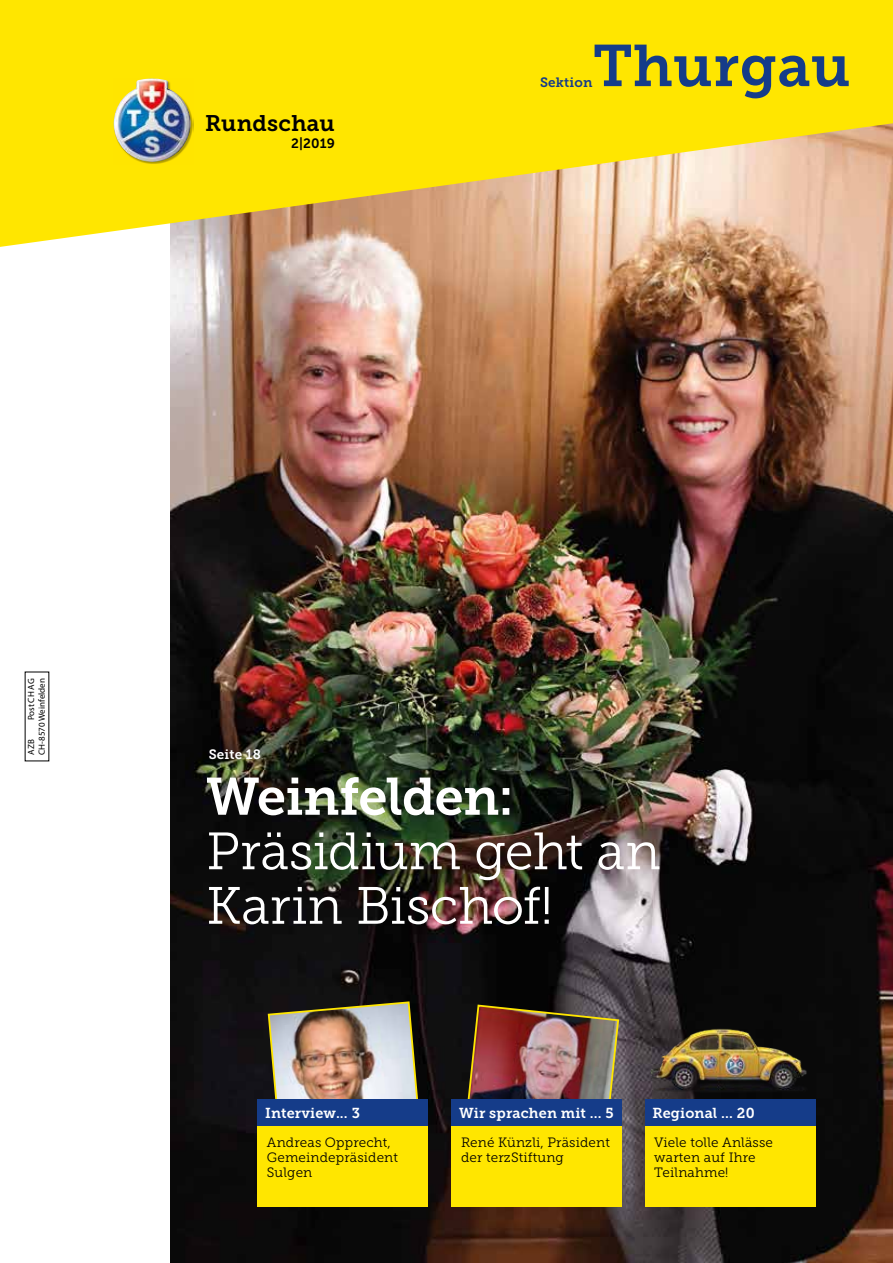
<style>
.page{position:relative;width:893px;height:1263px;background:#fff}
.page>*{position:absolute;margin:0;border:0;box-sizing:border-box;transform-origin:0 0}
.t1{font:58.5px "Museo Slab 700";letter-spacing:.01em;color:#153c89}
.t2{font:52.35px/54.4px "Museo Slab 300";letter-spacing:-.005em;color:#fff}
.t3{font:52.35px "Museo Slab 700";letter-spacing:-.015em;color:#fff}
.t4{font:22.5px "Museo Slab 700";letter-spacing:.01em;color:#000}
.t5{font:14.4px "Museo Slab 700";letter-spacing:.01em;color:#fff}
.t6{font:13.5px/15px "Museo Slab 300";letter-spacing:.01em;color:#000}
.t7{font:13.5px "Museo Slab 700";letter-spacing:.01em;color:#153c89}
.t8{font:13.5px "Museo Slab 700";letter-spacing:.01em;color:#fff}
.t9{font:13.5px "Museo Sans 700";color:#000}
.t10{font:9px/10.8px "Myriad Pro";color:#000}
</style>
<div class="page">
<img style="left:170px;top:247px;width:723px;height:1016px">
<svg style="left:0;top:0;width:893px;height:247px;background:#f7db2a"></svg>
<div style="left:111px;top:74px;width:85px;height:92px;background:#ffe600"></div>
<img style="left:141px;top:114px;width:53px;height:50px">
<img style="left:114px;top:78px;width:77px;height:84px">
<div style="left:645px;top:1119px;width:170px;height:88px;background:#ffe600"></div>
<div style="left:645px;top:1099px;width:170px;height:27px;background:#153c89"></div>
<img style="left:650px;top:1023px;width:161px;height:76px">
<img style="left:267px;top:1000px;width:152px;height:99px">
<div style="left:258px;top:1119px;width:170px;height:88px;background:#ffe600"></div>
<div style="left:258px;top:1099px;width:170px;height:27px;background:#153c89"></div>
<img style="left:466px;top:1003px;width:154px;height:96px">
<div style="left:452px;top:1119px;width:170px;height:88px;background:#ffe600"></div>
<div style="left:452px;top:1099px;width:170px;height:27px;background:#153c89"></div>
<h3 class="t4" style="left:205px;top:110px;width:131px">Rundschau</h3>
<p class="t9" style="left:291px;top:136px;width:45px">2|2019</p>
<h1 class="t1" style="left:593px;top:33px;width:259px">Thurgau</h1>
<p class="t7" style="left:540px;top:74px;width:54px">Sektion</p>
<p class="t10" style="left:26px;top:755px;width:78px;rotate:-90deg">AZB<br>CH-8570 Weinfelden</p>
<p class="t10" style="left:26px;top:720px;width:44px;rotate:-90deg">Post CH AG</p>
<p class="t8" style="left:209px;top:746px;width:54px">Seite 18</p>
<h2 class="t3" style="left:206px;top:767px;width:309px">Weinfelden:</h2>
<h2 class="t2" style="left:206px;top:824px;width:456px">Präsidium geht an<br>Karin Bischof!</h2>
<p class="t5" style="left:265px;top:1105px;width:96px">Interview... 3</p>
<p class="t5" style="left:652px;top:1105px;width:104px">Regional ... 20</p>
<p class="t6" style="left:267px;top:1135px;width:133px">Andreas Opprecht,<br>Gemeindepräsident<br>Sulgen</p>
<p class="t5" style="left:459px;top:1105px;width:156px">Wir sprachen mit ... 5</p>
<p class="t6" style="left:461px;top:1135px;width:150px">René Künzli, Präsident der terzStiftung</p>
<p class="t6" style="left:654px;top:1135px;width:120px">Viele tolle Anlässe warten auf Ihre<br>Teilnahme!</p>
</div>
